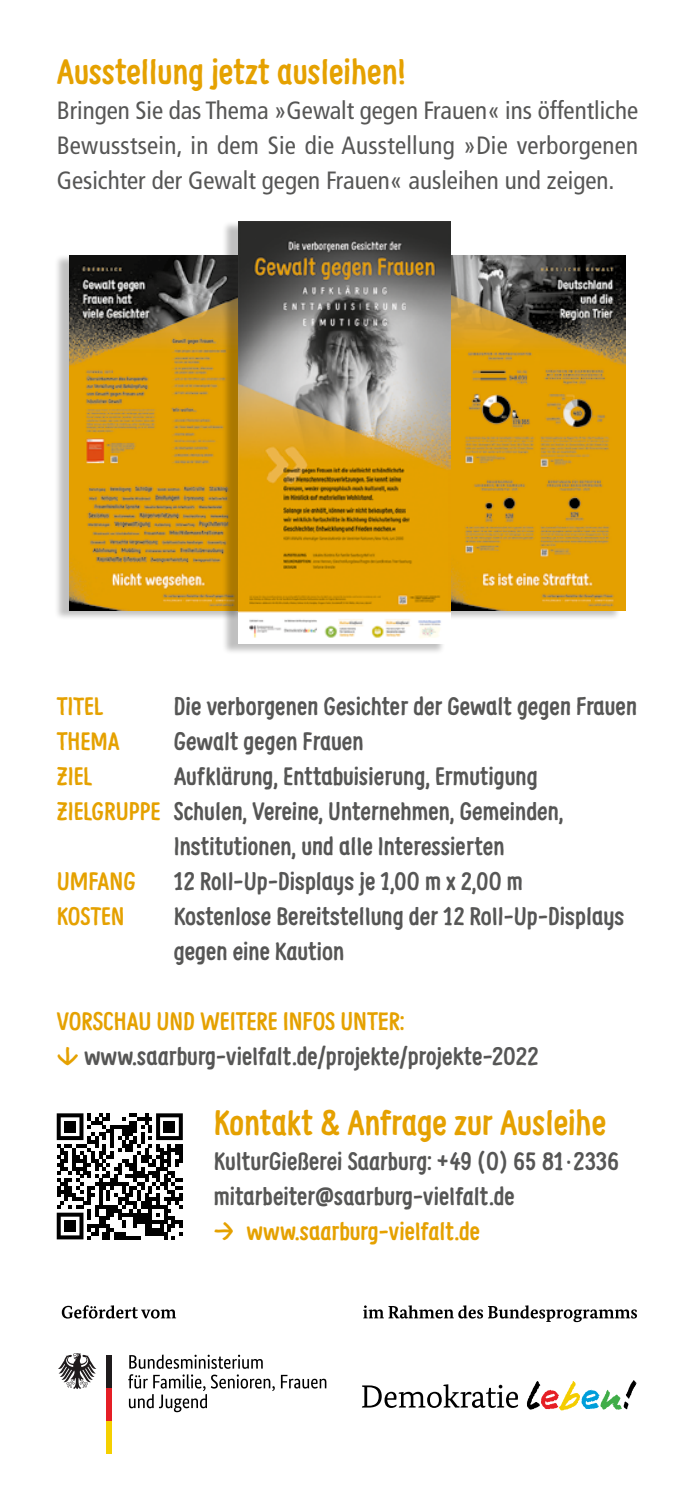
<style>
.page{position:relative;width:695px;height:1489px;background:#fff}
.page>*{position:absolute;margin:0;border:0;box-sizing:border-box;transform-origin:0 0}
.t1{font:700 35px "Supernettcn";color:#e5a100}
.t2{font:700 25px/35px "Supernettcn";color:#565655}
.t3{font:condensed 25px/35px "Frutiger LT Pro";color:#565655;text-align:justify}
.t4{font:700 25px "Supernettcn";color:#e5a100}
.s1{color:#e5a100}
</style>
<div class="page">
<svg style="left:57px;top:1113px;width:126px;height:126px"></svg>
<div style="left:64px;top:1120px;width:12px;height:12px;background:#000"></div>
<div style="left:164px;top:1120px;width:11px;height:12px;background:#000"></div>
<div style="left:64px;top:1220px;width:12px;height:11px;background:#000"></div>
<div style="left:433px;top:254px;width:187px;height:367px;background:#000;opacity:.25"></div>
<img style="left:450px;top:255px;width:175px;height:355px">
<div style="left:55px;top:254px;width:187px;height:367px;background:#000;opacity:.25"></div>
<img style="left:70px;top:255px;width:151px;height:355px">
<div style="left:221px;top:220px;width:224px;height:434px;background:#000;opacity:.25"></div>
<img style="left:238px;top:222px;width:212px;height:421px">
<div style="left:106px;top:1354px;width:6px;height:33px;background:#1f1b1c"></div>
<div style="left:106px;top:1387px;width:6px;height:33px;background:#e51e25"></div>
<div style="left:106px;top:1420px;width:6px;height:33px;background:#f5d000"></div>
<svg style="left:58px;top:1353px;width:38px;height:35px"></svg>
<svg style="left:62px;top:1305px;width:114px;height:13px"></svg>
<svg style="left:363px;top:1305px;width:274px;height:16px"></svg>
<svg style="left:128px;top:1354px;width:198px;height:57px"></svg>
<svg style="left:362px;top:1384px;width:156px;height:23px"></svg>
<svg style="left:526px;top:1380px;width:110px;height:30px"></svg>
<p class="t1" style="left:57px;top:49px;width:351px">Ausstellung jetzt ausleihen!</p>
<p class="t3" style="left:57px;top:93px;width:583px">Bringen Sie das Thema »Gewalt gegen Frauen« ins öffentliche Bewusstsein, in dem Sie die Ausstellung »Die verborgenen Gesichter der Gewalt gegen Frauen« ausleihen und zeigen.</p>
<p class="t4" style="left:57px;top:689px;width:48px">TITEL</p>
<p class="t2" style="left:174px;top:687px;width:465px">Die verborgenen Gesichter der Gewalt gegen Frauen</p>
<p class="t4" style="left:57px;top:724px;width:65px">THEMA</p>
<p class="t2" style="left:174px;top:722px;width:191px">Gewalt gegen Frauen</p>
<p class="t4" style="left:57px;top:759px;width:37px">ZIEL</p>
<p class="t2" style="left:174px;top:757px;width:365px">Aufklärung, Enttabuisierung, Ermutigung</p>
<p class="t2" style="left:174px;top:792px;width:391px;text-indent:-117px"><span class="s1">ZIELGRUPPE</span> Schulen, Vereine, Unternehmen, Gemeinden,<br>Institutionen, und alle Interessierten</p>
<p class="t4" style="left:57px;top:864px;width:80px">UMFANG</p>
<p class="t2" style="left:174px;top:862px;width:350px">12 Roll-Up-Displays je 1,00 m x 2,00 m</p>
<p class="t4" style="left:57px;top:899px;width:69px">KOSTEN</p>
<p class="t2" style="left:174px;top:897px;width:452px">Kostenlose Bereitstellung der 12 Roll-Up-Displays gegen eine Kaution</p>
<p class="t2" style="left:57px;top:1002px;width:483px"><span class="s1">VORSCHAU UND WEITERE INFOS UNTER:<br>↓</span> www.saarburg-vielfalt.de/projekte/projekte-2022</p>
<p class="t1" style="left:214px;top:1099px;width:393px">Kontakt &amp; Anfrage zur Ausleihe</p>
<p class="t2" style="left:214px;top:1142px;width:407px">KulturGießerei Saarburg: + 49 ( 0 ) 65 81 · 2336</p>
<p class="t2" style="left:214px;top:1177px;width:302px">mitarbeiter@saarburg-vielfalt.de</p>
<p class="t4" style="left:214px;top:1214px;width:268px">→ www.saarburg-vielfalt.de</p>
</div>
